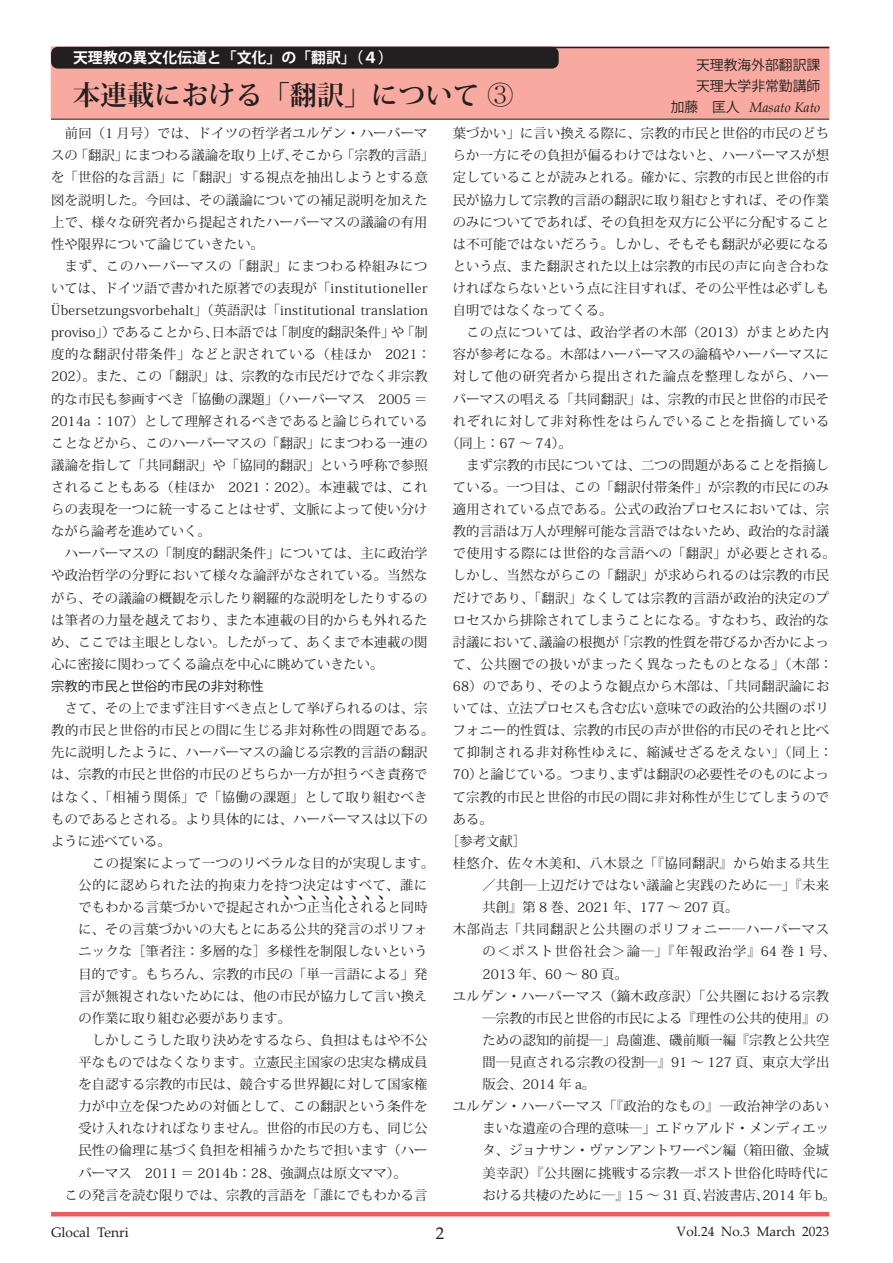
<style>
.page{position:relative;width:893px;height:1263px;background:#fff}
.page>*{position:absolute;margin:0;border:0;box-sizing:border-box;transform-origin:0 0}
.t1{font:700 27.15px "Koz Min Pr 6 N";color:#231f20}
.t2{font:16.95px "Palatino Linotype";color:#231f20}
.t3{font:700 14.85px "Koz Go Pr 6 N";color:#fff}
.t4{font:13.8px/21.3px "Koz Go Pr 6 N";color:#231f20}
.t5{font:italic 13.8px "Palatino Linotype";color:#231f20}
.t6{font:13.8px "Palatino Linotype";color:#231f20}
.t7{font:13.5px "Palatino Linotype";color:#231f20}
.t8{font:13.35px/22px "Koz Min Pr 6 N";letter-spacing:.01em;color:#231f20}
.t9{font:13.35px/22px "Koz Min Pr 6 N";letter-spacing:.035em;color:#231f20}
.t10{font:13.35px "Koz Min Pr 6 N";letter-spacing:.045em;color:#231f20}
.t11{font:13.35px "Koz Min Pr 6 N";letter-spacing:.055em;color:#231f20}
.t12{font:13.35px "Koz Min Pr 6 N";letter-spacing:.04em;color:#231f20}
.t13{font:13.35px "Koz Min Pr 6 N";letter-spacing:.05em;color:#231f20}
.t14{font:13.35px "Koz Min Pr 6 N";letter-spacing:.085em;color:#231f20}
.t15{font:13.35px "Koz Go Pr 6 N";color:#231f20}
.t16{font:6.6px "Kenten Generic";letter-spacing:1.02em;color:#231f20}
.s1{font-family:"Adobe Myungjo Std";font-weight:500}
.s2{font-family:"Koz Go Pr 6 N";font-style:normal}
</style>
<div class="page">
<hr style="left:51px;top:1212px;width:778px;height:4px;background:#f05a5f">
<div style="left:51px;top:47px;width:778px;height:72px;background:#f8aaa0;border:1px solid #f8aaa0"></div>
<hr style="left:51px;top:119px;width:778px;height:1px;background:#231f20">
<div style="left:51px;top:47px;width:508px;height:22px;background:#231f20;border-radius:7px"></div>
<hr style="left:109px;top:47px;width:720px;height:1px;background:#231f20">
<p class="t3" style="left:73px;top:49px;width:321px">天理教の異文化伝道と「文化」の「翻訳」（４）</p>
<h1 class="t1" style="left:73px;top:80px;width:443px">本連載における「翻訳」について <span class="s1">③</span></h1>
<p class="t4" style="left:696px;top:55px;width:126px">天理教海外部翻訳課天理大学非常勤講師</p>
<p class="t5" style="left:671px;top:98px;width:151px"><span class="s2">加藤　匡人</span> Masato Kato</p>
<p class="t8" style="left:453px;top:123px;width:378px;text-align:justify">葉づかい」に言い換える際に、宗教的市民と世俗的市民のどちらか一方にその負担が偏るわけではないと、ハーバーマスが想定していることが読みとれる。確かに、宗教的市民と世俗的市民が協力して宗教的言語の翻訳に取り組むとすれば、その作業のみについてであれば、その負担を双方に公平に分配することは不可能ではないだろう。しかし、そもそも翻訳が必要になるという点、また翻訳された以上は宗教的市民の声に向き合わなければならないという点に注目すれば、その公平性は必ずしも自明ではなくなってくる。</p>
<p class="t12" style="left:466px;top:325px;width:364px">この点については、政治学者の木部（2013）がまとめた内</p>
<p class="t8" style="left:453px;top:344px;width:378px">容が参考になる。木部はハーバーマスの論稿やハーバーマスに</p>
<p class="t11" style="left:453px;top:369px;width:378px">対して他の研究者から提出された論点を整理しながら、ハー</p>
<p class="t8" style="left:453px;top:388px;width:378px">バーマスの唱える「共同翻訳」は、宗教的市民と世俗的市民そ</p>
<p class="t13" style="left:453px;top:413px;width:378px">れぞれに対して非対称性をはらんでいることを指摘している</p>
<p class="t8" style="left:446px;top:432px;width:127px">（同上：67 ～ 74）。</p>
<p class="t8" style="left:466px;top:454px;width:364px">まず宗教的市民については、二つの問題があることを指摘し</p>
<p class="t8" style="left:453px;top:476px;width:378px">ている。一つ目は、この「翻訳付帯条件」が宗教的市民にのみ</p>
<p class="t8" style="left:453px;top:498px;width:378px">適用されている点である。公式の政治プロセスにおいては、宗</p>
<p class="t8" style="left:453px;top:521px;width:378px">教的言語は万人が理解可能な言語ではないため、政治的な討議</p>
<p class="t9" style="left:453px;top:543px;width:385px">で使用する際には世俗的な言語への「翻訳」が必要とされる。</p>
<p class="t8" style="left:453px;top:565px;width:378px">しかし、当然ながらこの「翻訳」が求められるのは宗教的市民</p>
<p class="t9" style="left:453px;top:587px;width:378px">だけであり、「翻訳」なくしては宗教的言語が政治的決定のプ</p>
<p class="t8" style="left:453px;top:609px;width:378px">ロセスから排除されてしまうことになる。すなわち、政治的な</p>
<p class="t8" style="left:453px;top:631px;width:378px">討議において、議論の根拠が「宗教的性質を帯びるか否かによっ</p>
<p class="t10" style="left:453px;top:656px;width:381px">て、公共圏での扱いがまったく異なったものとなる」（木部：</p>
<p class="t8" style="left:453px;top:675px;width:378px">68）のであり、そのような観点から木部は、「共同翻訳論にお</p>
<p class="t8" style="left:453px;top:697px;width:378px">いては、立法プロセスも含む広い意味での政治的公共圏のポリ</p>
<p class="t8" style="left:453px;top:720px;width:378px">フォニー的性質は、宗教的市民の声が世俗的市民のそれと比べ</p>
<p class="t10" style="left:453px;top:745px;width:381px">て抑制される非対称性ゆえに、縮減せざるをえない」（同上：</p>
<p class="t8" style="left:453px;top:764px;width:378px">70）と論じている。つまり、まずは翻訳の必要性そのものによっ</p>
<p class="t8" style="left:453px;top:786px;width:378px">て宗教的市民と世俗的市民の間に非対称性が生じてしまうので</p>
<p class="t8" style="left:453px;top:808px;width:41px">ある。</p>
<p class="t8" style="left:446px;top:830px;width:81px">［参考文献］</p>
<p class="t9" style="left:453px;top:852px;width:378px">桂悠介、佐々木美和、八木景之「『協同翻訳』から始まる共生</p>
<p class="t8" style="left:483px;top:874px;width:348px">／共創―上辺だけではない議論と実践のために―」『未来</p>
<p class="t8" style="left:483px;top:896px;width:257px">共創』第 8 巻、2021 年、177 ～ 207 頁。</p>
<p class="t11" style="left:453px;top:922px;width:378px">木部尚志「共同翻訳と公共圏のポリフォニー―ハーバーマス</p>
<p class="t14" style="left:483px;top:944px;width:355px">の＜ポスト世俗社会＞論―」『年報政治学』64 巻 1 号、</p>
<p class="t8" style="left:483px;top:963px;width:146px">2013 年、60 ～ 80 頁。</p>
<p class="t9" style="left:453px;top:985px;width:378px">ユルゲン・ハーバーマス（鏑木政彦訳）「公共圏における宗教</p>
<p class="t8" style="left:483px;top:1007px;width:348px">―宗教的市民と世俗的市民による『理性の公共的使用』の</p>
<p class="t8" style="left:483px;top:1029px;width:348px">ための認知的前提―」島薗進、磯前順一編『宗教と公共空</p>
<p class="t8" style="left:483px;top:1051px;width:348px">間―見直される宗教の役割―』91 ～ 127 頁、東京大学出</p>
<p class="t8" style="left:483px;top:1073px;width:114px">版会、2014 年 a。</p>
<p class="t9" style="left:453px;top:1095px;width:378px">ユルゲン・ハーバーマス「『政治的なもの』―政治神学のあい</p>
<p class="t8" style="left:483px;top:1118px;width:348px">まいな遺産の合理的意味―」エドゥアルド・メンディエッ</p>
<p class="t8" style="left:483px;top:1140px;width:348px">タ、ジョナサン・ヴァンアントワーペン編（箱田徹、金城</p>
<p class="t8" style="left:483px;top:1162px;width:348px">美幸訳）『公共圏に挑戦する宗教―ポスト世俗化時時代に</p>
<p class="t8" style="left:483px;top:1184px;width:355px">おける共棲のために―』15 ～ 31 頁、岩波書店、2014 年 b。</p>
<p class="t8" style="left:51px;top:123px;width:384px;text-indent:14px">前回（1 月号）では、ドイツの哲学者ユルゲン・ハーバーマスの「翻訳」にまつわる議論を取り上げ、そこから「宗教的言語」を「世俗的な言語」に「翻訳」する視点を抽出しようとする意図を説明した。今回は、その議論についての補足説明を加えた上で、様々な研究者から提起されたハーバーマスの議論の有用性や限界について論じていきたい。</p>
<p class="t8" style="left:51px;top:255px;width:381px;text-indent:14px">まず、このハーバーマスの「翻訳」にまつわる枠組みについては、ドイツ語で書かれた原著での表現が「institutioneller Übersetzungsvorbehalt」（英語訳は「institutional translation proviso」）であることから、日本語では「制度的翻訳条件」や「制度的な翻訳付帯条件」などと訳されている（桂ほか　2021：202）。また、この「翻訳」は、宗教的な市民だけでなく非宗教的な市民も参画すべき「協働の課題」（ハーバーマス　2005 ＝2014a ：107）として理解されるべきであると論じられていることなどから、このハーバーマスの「翻訳」にまつわる一連の議論を指して「共同翻訳」や「協同的翻訳」という呼称で参照されることもある（桂ほか　2021：202）。本連載では、これらの表現を一つに統一することはせず、文脈によって使い分けながら論考を進めていく。</p>
<p class="t8" style="left:51px;top:543px;width:378px;text-align:justify;text-indent:14px">ハーバーマスの「制度的翻訳条件」については、主に政治学や政治哲学の分野において様々な論評がなされている。当然ながら、その議論の概観を示したり網羅的な説明をしたりするのは筆者の力量を越えており、また本連載の目的からも外れるため、ここでは主眼としない。したがって、あくまで本連載の関心に密接に関わってくる論点を中心に眺めていきたい。</p>
<p class="t15" style="left:51px;top:679px;width:214px">宗教的市民と世俗的市民の非対称性</p>
<p class="t8" style="left:51px;top:697px;width:385px;text-indent:14px">さて、その上でまず注目すべき点として挙げられるのは、宗教的市民と世俗的市民との間に生じる非対称性の問題である。先に説明したように、ハーバーマスの論じる宗教的言語の翻訳は、宗教的市民と世俗的市民のどちらか一方が担うべき責務ではなく、「相補う関係」で「協働の課題」として取り組むべきものであるとされる。より具体的には、ハーバーマスは以下のように述べている。</p>
<p class="t9" style="left:79px;top:852px;width:357px;text-indent:14px">この提案によって一つのリベラルな目的が実現します。公的に認められた法的拘束力を持つ決定はすべて、誰にでもわかる言葉づかいで提起されかつ正当化されると同時</p>
<p class="t16" style="left:283px;top:893px;width:102px">00000000</p>
<p class="t8" style="left:79px;top:919px;width:351px;text-align:justify">に、その言葉づかいの大もとにある公共的発言のポリフォニックな［筆者注：多層的な］多様性を制限しないという目的です。もちろん、宗教的市民の「単一言語による」発言が無視されないためには、他の市民が協力して言い換えの作業に取り組む必要があります。</p>
<p class="t8" style="left:92px;top:1029px;width:337px">しかしこうした取り決めをするなら、負担はもはや不公</p>
<p class="t8" style="left:79px;top:1051px;width:350px">平なものではなくなります。立憲民主国家の忠実な構成員</p>
<p class="t8" style="left:79px;top:1073px;width:350px">を自認する宗教的市民は、競合する世界観に対して国家権</p>
<p class="t8" style="left:79px;top:1095px;width:350px">力が中立を保つための対価として、この翻訳という条件を</p>
<p class="t8" style="left:79px;top:1118px;width:351px">受け入れなければなりません。世俗的市民の方も、同じ公</p>
<p class="t8" style="left:79px;top:1140px;width:350px">民性の倫理に基づく負担を相補うかたちで担います（ハー</p>
<p class="t8" style="left:79px;top:1162px;width:330px">バーマス　2011 ＝ 2014b：28、強調点は原文ママ）。</p>
<p class="t8" style="left:65px;top:1184px;width:364px">この発言を読む限りでは、宗教的言語を「誰にでもわかる言</p>
<p class="t6" style="left:51px;top:1222px;width:79px">Glocal Tenri</p>
<p class="t2" style="left:436px;top:1221px;width:10px">2</p>
<p class="t7" style="left:677px;top:1222px;width:154px">Vol.24 No.3 March 2023</p>
</div>
